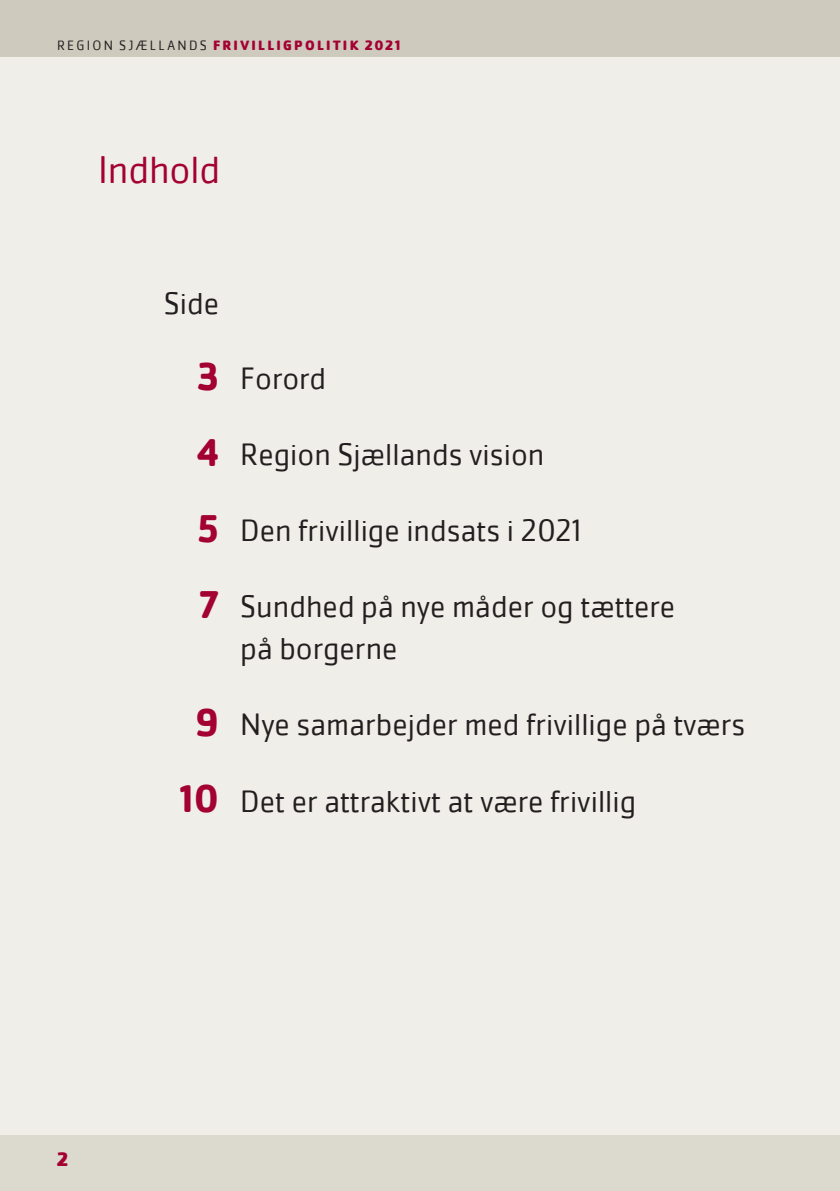
<style>
.page{position:relative;width:840px;height:1191px;background:#fff}
.page>*{position:absolute;margin:0;border:0;box-sizing:border-box;transform-origin:0 0}
.t1{font:300 40px "Cachet Pro";letter-spacing:-.005em;color:#a40133}
.t2{font:700 40px/76px "Cachet Pro";color:#a40133;text-align:justify}
.t3{font:300 32px/42px "Cachet Pro";color:#231f20}
.t4{font:800 20px "Cachet Pro";color:#a40133}
.t5{font:800 14px "Cachet Pro";letter-spacing:.16em;color:#a40133}
.s1{font-weight:300;color:#231f20}
</style>
<div class="page">
<div style="left:0;top:1134px;width:839px;height:57px;background:#dcd9cf"></div>
<div style="left:0;top:51px;width:839px;height:1083px;background:#efeee9"></div>
<div style="left:0;top:0;width:839px;height:57px;background:#cfcabe"></div>
<p class="t5" style="left:57px;top:37px;width:344px"><span class="s1">REGION SJÆLLANDS</span> FRIVILLIGPOLITIK 2021</p>
<p class="t1" style="left:98px;top:146px;width:123px">Indhold</p>
<p class="t3" style="left:164px;top:283px;width:57px">Side</p>
<p class="t2" style="left:197px;top:338px;width:24px">3<br>4<br>5<br>7</p>
<p class="t2" style="left:180px;top:684px;width:41px;text-align:center">9<br>10</p>
<p class="t3" style="left:240px;top:358px;width:87px">Forord</p>
<p class="t3" style="left:240px;top:434px;width:305px">Region Sjællands vision</p>
<p class="t3" style="left:240px;top:510px;width:342px">Den frivillige indsats i 2021</p>
<p class="t3" style="left:240px;top:586px;width:436px">Sundhed på nye måder og tættere på borgerne</p>
<p class="t3" style="left:240px;top:704px;width:506px">Nye samarbejder med frivillige på tværs</p>
<p class="t3" style="left:240px;top:780px;width:397px">Det er attraktivt at være frivillig</p>
<p class="t4" style="left:57px;top:1147px;width:13px">2</p>
</div>
